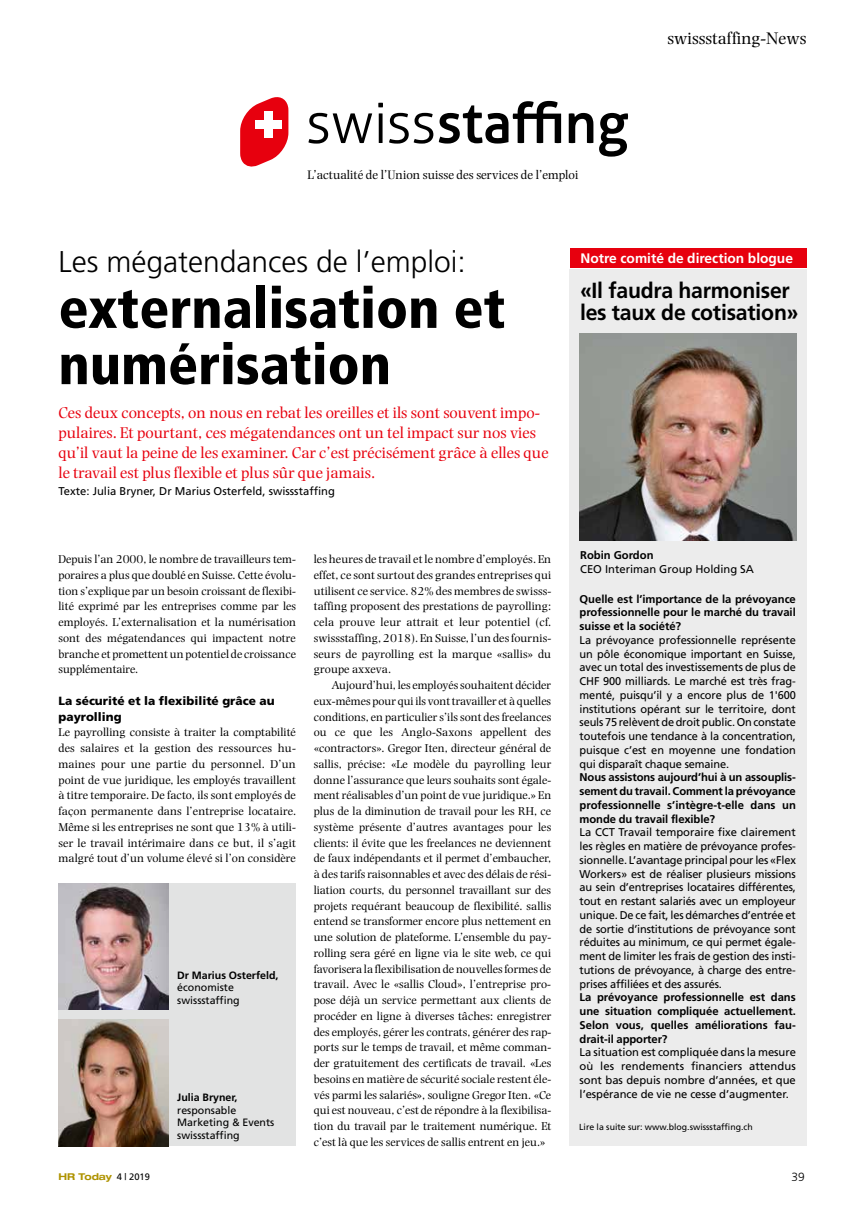
<style>
.page{position:relative;width:865px;height:1205px;background:#fff}
.page>*{position:absolute;margin:0;border:0;box-sizing:border-box;transform-origin:0 0}
.t1{font:900 condensed 56.25px/56.2px "Frutiger";color:#000}
.t2{font:300 30px "Frutiger";color:#000}
.t3{font:700 21.88px/22.5px "Frutiger";letter-spacing:-.01em;color:#000}
.t4{font:17.5px "Photina";color:#000}
.t5{font:16.25px/20px "Photina";color:#e7000e}
.t6{font:700 13.75px "Frutiger";color:#fff}
.t7{font:12.88px "Photina";color:#000}
.t8{font:11.88px/15.8px "Photina";color:#000;text-align:justify}
.t9{font:900 11.88px/15.8px "Frutiger";color:#000}
.t10{font:300 11.88px "Frutiger";color:#000}
.t11{font:11.25px/13.8px "Frutiger";letter-spacing:-.005em;color:#000;text-align:justify}
.t12{font:700 11.25px/13.8px "Frutiger";letter-spacing:-.005em;color:#000;text-align:justify}
.t13{font:10.62px/12.5px "Frutiger";color:#000}
.t14{font:700 10.62px "Frutiger";color:#000}
.t15{font:700 expanded 9.38px "Helvetica Neue LT";color:#af9300}
.t16{font:8.75px "Frutiger";color:#000}
.s1{font-family:"Frutiger";font-weight:400;font-stretch:normal;color:#000}
</style>
<div class="page">
<svg style="left:308px;top:113px;width:64px;height:31px"></svg>
<svg style="left:379px;top:113px;width:3px;height:30px"></svg>
<svg style="left:389px;top:113px;width:44px;height:31px"></svg>
<svg style="left:240px;top:97px;width:48px;height:70px"></svg>
<div style="left:255px;top:121px;width:27px;height:8px;background:#fff"></div>
<div style="left:265px;top:111px;width:8px;height:27px;background:#fff"></div>
<svg style="left:378px;top:103px;width:5px;height:4px"></svg>
<svg style="left:439px;top:101px;width:122px;height:43px"></svg>
<svg style="left:568px;top:113px;width:25px;height:30px"></svg>
<svg style="left:599px;top:113px;width:29px;height:44px"></svg>
<div style="left:569px;top:269px;width:237px;height:877px;background:#ececec"></div>
<div style="left:570px;top:248px;width:236px;height:20px;background:#e7000e"></div>
<img style="left:579px;top:334px;width:217px;height:207px">
<div style="left:58px;top:884px;width:238px;height:262px;background:#e2e3e3"></div>
<img style="left:58px;top:1020px;width:110px;height:126px">
<img style="left:58px;top:884px;width:110px;height:126px">
<p class="t7" style="left:307px;top:167px;width:272px">L’actualité de l’Union suisse des services de l’emploi</p>
<h3 class="t4" style="left:667px;top:28px;width:141px">swissstaffing-News</h3>
<h2 class="t2" style="left:58px;top:244px;width:409px">Les mégatendances de l’emploi:</h2>
<h1 class="t1" style="left:58px;top:280px;width:448px">externalisation et numérisation</h1>
<p class="t5" style="left:58px;top:402px;width:491px">Ces deux concepts, on nous en rebat les oreilles et ils sont souvent impo&shy;pulaires. Et pourtant, ces mégatendances ont un tel impact sur nos vies qu’il vaut la peine de les examiner. Car c’est précisément grâce à elles que le travail est plus flexible et plus sûr que jamais.</p>
<p class="t11" style="left:58px;top:484px;width:278px">Texte: Julia Bryner, Dr Marius Osterfeld, swissstaffing</p>
<p class="t8" style="left:58px;top:551px;width:239px">Depuis l’an 2000, le nombre de travailleurs tem&shy;poraires a plus que doublé en Suisse. Cette évolu&shy;tion s’explique par un besoin croissant de flexibi&shy;lité exprimé par les entreprises comme par les employés. L’externalisation et la numérisation sont des mégatendances qui impactent notre branche et promettent un potentiel de croissance supplémentaire.</p>
<p class="t9" style="left:58px;top:693px;width:218px">La sécurité et la flexibilité grâce au payrolling</p>
<p class="t8" style="left:58px;top:725px;width:239px">Le payrolling consiste à traiter la comptabilité des salaires et la gestion des ressources hu&shy;maines pour une partie du personnel. D’un point de vue juridique, les employés travaillent à titre temporaire. De facto, ils sont employés de façon permanente dans l’entreprise locataire.<br>Même si les entreprises ne sont que 13% à utili&shy;ser le travail intérimaire dans ce but, il s’agit malgré tout d’un volume élevé si l’on considère</p>
<p class="t14" style="left:177px;top:969px;width:103px">Dr Marius Osterfeld,</p>
<p class="t13" style="left:177px;top:981px;width:64px">économiste swissstaffing</p>
<p class="t14" style="left:177px;top:1091px;width:62px">Julia Bryner,</p>
<p class="t13" style="left:177px;top:1103px;width:99px">responsable<br>Marketing &amp; Events swissstaffing</p>
<p class="t8" style="left:314px;top:551px;width:239px">les heures de travail et le nombre d’employés. En effet, ce sont surtout des grandes entreprises qui utilisent ce service. 82% des membres de swisss&shy;taffing proposent des prestations de payrolling: cela prouve leur attrait et leur potentiel (cf. swissstaffing, 2018). En Suisse, l’un des fournis&shy;seurs de payrolling est la marque «sallis» du groupe axxeva.</p>
<p class="t8" style="left:314px;top:677px;width:239px;text-indent:18px">Aujourd’hui, les employés souhaitent décider eux-mêmes pour qui ils vont travailler et à quelles conditions, en particulier s’ils sont des freelances ou ce que les Anglo-Saxons appellent des «contractors». Gregor Iten, directeur général de sallis, précise: «Le modèle du payrolling leur donne l’assurance que leurs souhaits sont égale&shy;ment réalisables d’un point de vue juridique.» En plus de la diminution de travail pour les RH, ce système présente d’autres avantages pour les clients: il évite que les freelances ne deviennent de faux indépendants et il permet d’embaucher, à des tarifs raisonnables et avec des délais de rési&shy;liation courts, du personnel travaillant sur des projets requérant beaucoup de flexibilité. sallis entend se transformer encore plus nettement en une solution de plateforme. L’ensemble du pay&shy;rolling sera géré en ligne via le site web, ce qui favorisera la flexibilisation de nouvelles formes de travail. Avec le «sallis Cloud», l’entreprise pro&shy;pose déjà un service permettant aux clients de procéder en ligne à diverses tâches: enregistrer des employés, gérer les contrats, générer des rap&shy;ports sur le temps de travail, et même comman&shy;der gratuitement des certificats de travail. «Les besoins en matière de sécurité sociale restent éle&shy;vés parmi les salariés», souligne Gregor Iten. «Ce qui est nouveau, c’est de répondre à la flexibilisa&shy;tion du travail par le traitement numérique. Et c’est là que les services de sallis entrent en jeu.»</p>
<p class="t6" style="left:580px;top:250px;width:214px">Notre comité de direction blogue</p>
<h3 class="t3" style="left:580px;top:278px;width:220px">«Il faudra harmoniser les taux de cotisation»</h3>
<p class="t12" style="left:580px;top:548px;width:75px">Robin Gordon</p>
<p class="t11" style="left:580px;top:562px;width:175px">CEO Interiman Group Holding SA</p>
<p class="t12" style="left:579px;top:592px;width:218px">Quelle est l’importance de la prévoyance professionnelle pour le marché du travail suisse et la société?</p>
<p class="t11" style="left:579px;top:633px;width:218px">La prévoyance professionnelle représente un pôle économique important en Suisse, avec un total des investissements de plus de CHF 900 milliards. Le marché est très frag&shy;menté, puisqu’il y a encore plus de 1'600 institutions opérant sur le territoire, dont seuls 75 relèvent de droit public. On constate toutefois une tendance à la concentration, puisque c’est en moyenne une fondation qui disparaît chaque semaine.</p>
<p class="t12" style="left:579px;top:770px;width:218px">Nous assistons aujourd’hui à un assouplis&shy;sement du travail. Comment la prévoyance professionnelle s’intègre-t-elle dans un monde du travail flexible?</p>
<p class="t11" style="left:579px;top:825px;width:218px">La CCT Travail temporaire fixe clairement les règles en matière de prévoyance profes&shy;sionnelle. L’avantage principal pour les «Flex Workers» est de réaliser plusieurs missions au sein d’entreprises locataires différentes, tout en restant salariés avec un employeur unique. De ce fait, les démarches d’entrée et de sortie d’institutions de prévoyance sont réduites au minimum, ce qui permet égale&shy;ment de limiter les frais de gestion des insti&shy;tutions de prévoyance, à charge des entre&shy;prises affiliées et des assurés.</p>
<p class="t12" style="left:579px;top:990px;width:218px">La prévoyance professionnelle est dans une situation compliquée actuellement.<br>Selon vous, quelles améliorations fau&shy;drait-il apporter?</p>
<p class="t11" style="left:579px;top:1045px;width:218px">La situation est compliquée dans la mesure où les rendements financiers attendus sont bas depuis nombre d’années, et que l’espérance de vie ne cesse d’augmenter.</p>
<p class="t16" style="left:579px;top:1122px;width:175px">Lire la suite sur: www.blog.swissstaffing.ch</p>
<p class="t15" style="left:58px;top:1171px;width:93px">HR Today <span class="s1">4 | 2019</span></p>
<p class="t10" style="left:791px;top:1169px;width:15px">39</p>
</div>
